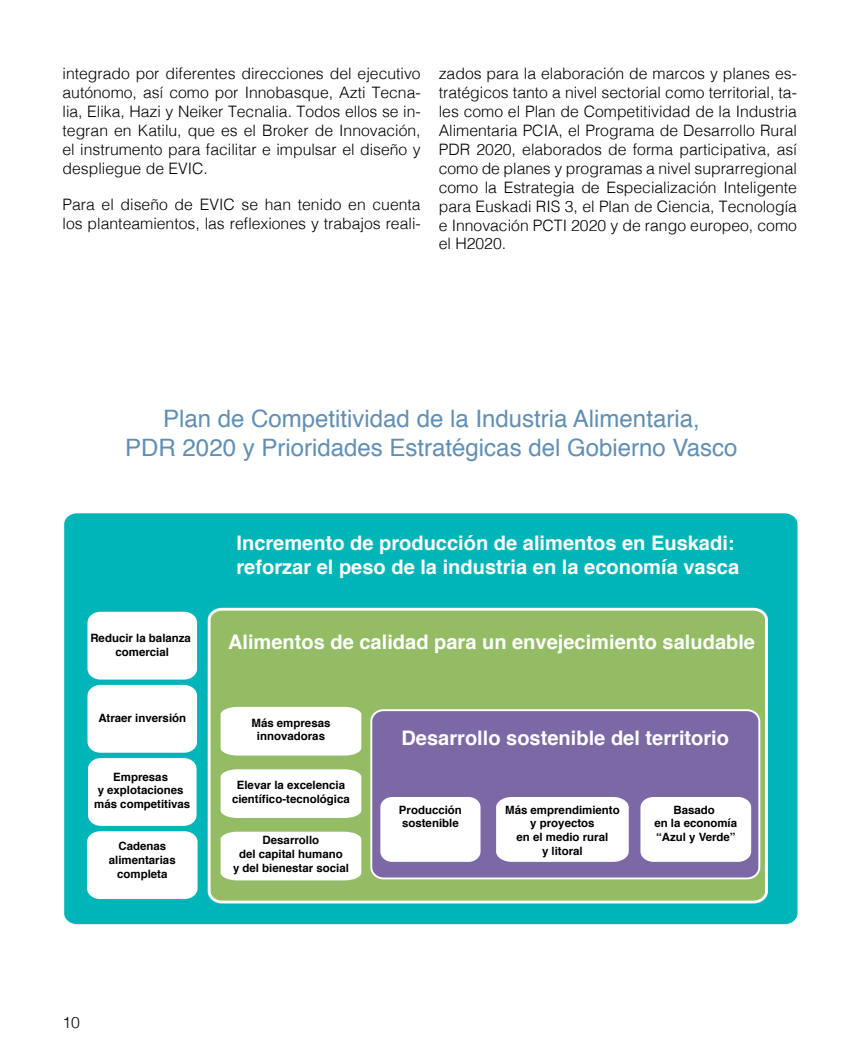
<style>
.page{position:relative;width:851px;height:1063px;background:#fff}
.page>*{position:absolute;margin:0;border:0;box-sizing:border-box;transform-origin:0 0}
.tit1{font:24px/28.8px "Helvetica";color:#618fb4;text-align:center}
.t1{font:700 20.1px/24px "Helvetica";color:#fff}
.t2{font:300 15.75px/18.9px "Helvetica";color:#000;text-align:justify}
.t3{font:700 11.4px/13.8px "Helvetica";color:#000;text-align:center}
</style>
<div class="page">
<div style="left:64px;top:513px;width:733px;height:411px;background:#00b5b8"></div>
<svg style="left:87px;top:612px;width:110px;height:287px"></svg>
<svg style="left:206px;top:606px;width:563px;height:299px;background:#94c071"></svg>
<div style="left:371px;top:710px;width:388px;height:168px;background:#7b68a4;border-radius:12px"></div>
<div style="left:370px;top:709px;width:390px;height:170px;border:2px solid #fff;border-radius:12px"></div>
<svg style="left:220px;top:707px;width:141px;height:49px"></svg>
<svg style="left:220px;top:769px;width:141px;height:49px"></svg>
<svg style="left:220px;top:832px;width:141px;height:48px"></svg>
<div style="left:380px;top:797px;width:100px;height:65px;background:#fff"></div>
<div style="left:496px;top:797px;width:132px;height:65px;background:#fff"></div>
<div style="left:640px;top:797px;width:111px;height:65px;background:#fff"></div>
<p class="t2" style="left:63px;top:63px;width:359px">integrado por diferentes direcciones del ejecutivo autónomo, así como por Innobasque, Azti Tecna&shy;lia, Elika, Hazi y Neiker Tecnalia. Todos ellos se in&shy;tegran en Katilu, que es el Broker de Innovación, el instrumento para facilitar e impulsar el diseño y despliegue de EVIC.</p>
<p class="t2" style="left:63px;top:194px;width:359px">Para el diseño de EVIC se han tenido en cuenta los planteamientos, las reflexiones y trabajos reali-</p>
<p class="t2" style="left:438px;top:63px;width:359px">zados para la elaboración de marcos y planes es&shy;tratégicos tanto a nivel sectorial como territorial, ta&shy;les como el Plan de Competitividad de la Industria Alimentaria PCIA, el Programa de Desarrollo Rural PDR 2020, elaborados de forma participativa, así como de planes y programas a nivel suprarregional como la Estrategia de Especialización Inteligente para Euskadi RIS 3, el Plan de Ciencia, Tecnología e Innovación PCTI 2020 y de rango europeo, como el H2020.</p>
<p class="tit1" style="left:125px;top:405px;width:613px">Plan de Competitividad de la Industria Alimentaria,<br>PDR 2020 y Prioridades Estratégicas del Gobierno Vasco</p>
<p class="t3" style="left:90px;top:632px;width:102px">Reducir la balanza comercial</p>
<p class="t3" style="left:98px;top:711px;width:89px">Atraer inversión</p>
<p class="t3" style="left:94px;top:770px;width:98px">Empresas<br>y explotaciones más competitivas</p>
<p class="t3" style="left:109px;top:840px;width:68px">Cadenas alimentarias completa</p>
<p class="t1" style="left:236px;top:531px;width:504px">Incremento de producción de alimentos en Euskadi: reforzar el peso de la industria en la economía vasca</p>
<p class="t1" style="left:228px;top:630px;width:528px">Alimentos de calidad para un envejecimiento saludable</p>
<p class="t3" style="left:251px;top:716px;width:80px">Más empresas innovadoras</p>
<p class="t3" style="left:232px;top:778px;width:119px">Elevar la excelencia científico-tecnológica</p>
<p class="t3" style="left:233px;top:834px;width:117px">Desarrollo<br>del capital humano<br>y del bienestar social</p>
<p class="t1" style="left:401px;top:727px;width:329px">Desarrollo sostenible del territorio</p>
<p class="t3" style="left:399px;top:803px;width:64px;text-align:left">Producción sostenible</p>
<p class="t3" style="left:505px;top:803px;width:116px">Más emprendimiento y proyectos<br>en el medio rural<br>y litoral</p>
<p class="t3" style="left:654px;top:803px;width:84px">Basado<br>en la economía “Azul y Verde”</p>
<p class="t2" style="left:63px;top:1012px;width:19px">10</p>
</div>
